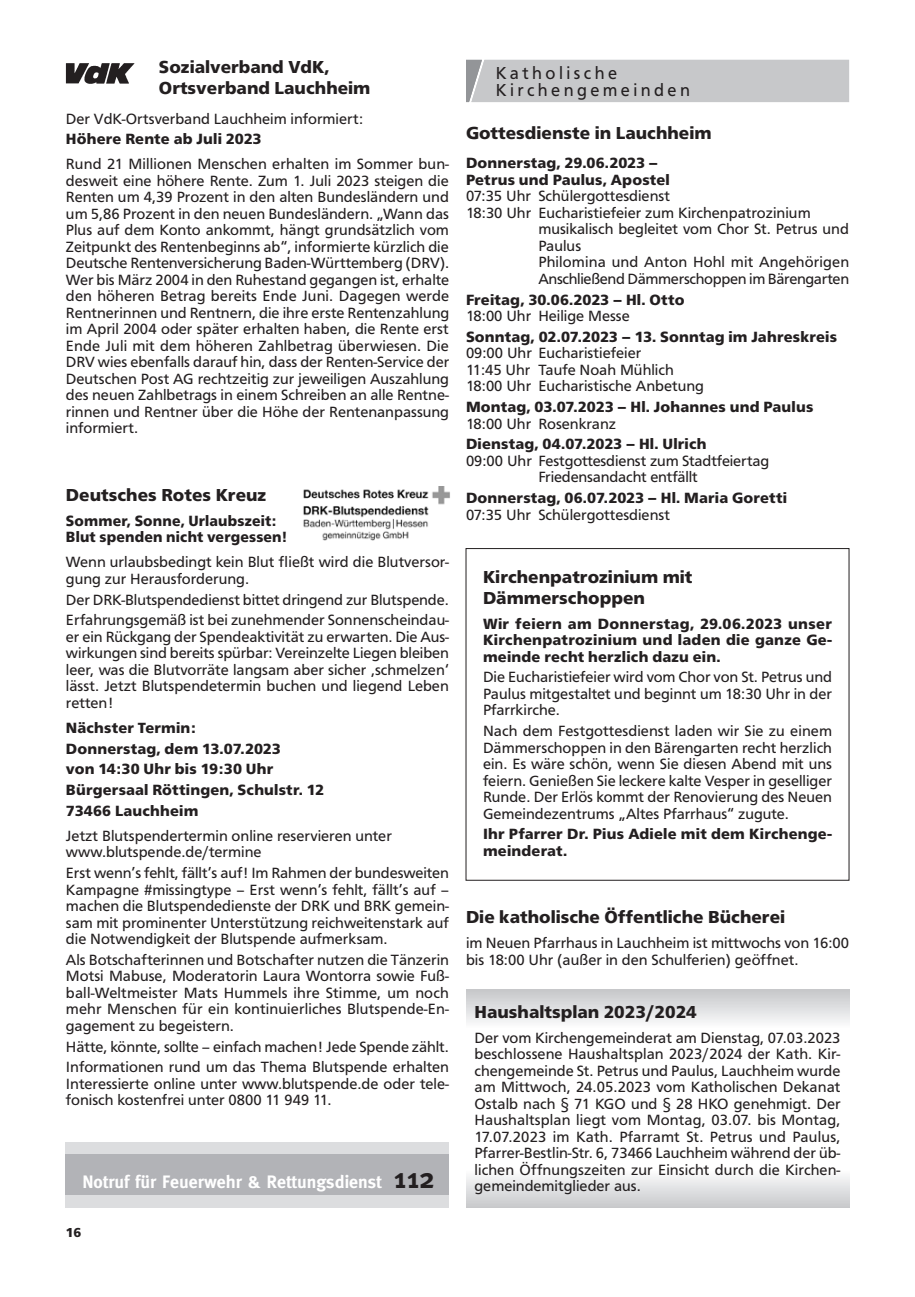
<style>
.page{position:relative;width:915px;height:1297px;background:#fff}
.page>*{position:absolute;margin:0;border:0;box-sizing:border-box;transform-origin:0 0}
.Zwischentitel_12p{font:700 18px/21px "Frutus T";color:#231f20}
.t1{font:18px/16.5px "Frutus T";letter-spacing:.2em;color:#231f20;scale:.96 1}
.Zwischentitel_12p-2{font:700 18px "Meta";color:#fff}
.Grundtext__GT{font:15.3px/16.5px "Frutus T";color:#231f20;text-align:justify}
.Tab-Kirche-Uhrzeit{font:15.3px/16.5px "Frutus T";color:#231f20}
.Grundtext__GT-2{font:700 15.3px/16.5px "Frutus T";letter-spacing:.01em;color:#231f20;text-align:justify}
.Tab-Kirche-Datum{font:700 15.3px/16.5px "Frutus T";letter-spacing:.01em;color:#231f20}
.Grundtext__GT-3{font:700 15.3px/16.5px "Frutus T";letter-spacing:.01em;color:#231f20;scale:.96 1}
.t2{font:700 13.5px "Frutus T";color:#231f20}
.s1{font-size:28.5px;color:#231f20}
</style>
<div class="page">
<div style="left:466px;top:1169px;width:382px;height:39px;background:linear-gradient(to bottom,#fefeff,#c7c8cb)"></div>
<div style="left:466px;top:990px;width:382px;height:38px;background:linear-gradient(to bottom,#c6c7ca,#fbfbfc)"></div>
<img style="left:66px;top:63px;width:68px;height:20px">
<img style="left:303px;top:487px;width:147px;height:54px">
<div style="left:66px;top:1142px;width:383px;height:66px;background:#dcdddf"></div>
<div style="left:66px;top:1154px;width:383px;height:40px;background:#b2b3b7"></div>
<div style="left:466px;top:60px;width:382px;height:42px;background:#c7c8ca"></div>
<div style="left:465px;top:548px;width:384px;height:333px;border:1px solid #231f20"></div>
<p class="Zwischentitel_12p" style="left:159px;top:57px;width:213px">Sozialverband VdK,<br>Ortsverband Lauchheim</p>
<p class="Grundtext__GT" style="left:66px;top:110px;width:299px">Der VdK-Ortsverband Lauchheim informiert:</p>
<p class="Grundtext__GT-2" style="left:66px;top:131px;width:197px">Höhere Rente ab Juli 2023</p>
<p class="Grundtext__GT" style="left:66px;top:156px;width:384px">Rund 21 Millionen Menschen erhalten im Sommer bun&shy;desweit eine höhere Rente. Zum 1. Juli 2023 steigen die Renten um 4,39 Prozent in den alten Bundesländern und um 5,86 Prozent in den neuen Bundesländern. „Wann das Plus auf dem Konto ankommt, hängt grundsätzlich vom Zeitpunkt des Rentenbeginns ab“, informierte kürzlich die Deutsche Rentenversicherung Baden-Württemberg (DRV).<br>Wer bis März 2004 in den Ruhestand gegangen ist, erhalte den höheren Betrag bereits Ende Juni. Dagegen werde Rentnerinnen und Rentnern, die ihre erste Rentenzahlung im April 2004 oder später erhalten haben, die Rente erst Ende Juli mit dem höheren Zahlbetrag überwiesen. Die DRV wies ebenfalls darauf hin, dass der Renten-Service der Deutschen Post AG rechtzeitig zur jeweiligen Auszahlung des neuen Zahlbetrags in einem Schreiben an alle Rentne&shy;rinnen und Rentner über die Höhe der Rentenanpassung informiert.</p>
<p class="Zwischentitel_12p" style="left:66px;top:484px;width:202px">Deutsches Rotes Kreuz</p>
<p class="Grundtext__GT-3" style="left:66px;top:512px;width:231px">Sommer, Sonne, Urlaubszeit:<br>Blut spenden nicht vergessen!</p>
<p class="Grundtext__GT" style="left:66px;top:554px;width:384px">Wenn urlaubsbedingt kein Blut fließt wird die Blutversor&shy;gung zur Herausforderung.</p>
<p class="Grundtext__GT" style="left:66px;top:591px;width:384px">Der DRK-Blutspendedienst bittet dringend zur Blutspende.</p>
<p class="Grundtext__GT" style="left:66px;top:612px;width:384px">Erfahrungsgemäß ist bei zunehmender Sonnenscheindau&shy;er ein Rückgang der Spendeaktivität zu erwarten. Die Aus&shy;wirkungen sind bereits spürbar: Vereinzelte Liegen bleiben leer, was die Blutvorräte langsam aber sicher ‚schmelzen‘ lässt. Jetzt Blutspendetermin buchen und liegend Leben retten!</p>
<p class="Grundtext__GT-2" style="left:66px;top:719px;width:131px">Nächster Termin:</p>
<p class="Grundtext__GT-2" style="left:66px;top:740px;width:216px">Donnerstag, dem 13.07.2023</p>
<p class="Grundtext__GT-2" style="left:66px;top:761px;width:209px">von 14:30 Uhr bis 19:30 Uhr</p>
<p class="Grundtext__GT-2" style="left:66px;top:781px;width:260px">Bürgersaal Röttingen, Schulstr. 12</p>
<p class="Grundtext__GT-2" style="left:66px;top:802px;width:134px">73466 Lauchheim</p>
<p class="Grundtext__GT" style="left:66px;top:827px;width:327px">Jetzt Blutspendertermin online reservieren unter www.blutspende.de/termine</p>
<p class="Grundtext__GT" style="left:66px;top:864px;width:384px">Erst wenn’s fehlt, fällt’s auf! Im Rahmen der bundesweiten Kampagne #missingtype – Erst wenn’s fehlt, fällt’s auf – machen die Blutspendedienste der DRK und BRK gemein&shy;sam mit prominenter Unterstützung reichweitenstark auf die Notwendigkeit der Blutspende aufmerksam.</p>
<p class="Grundtext__GT" style="left:66px;top:951px;width:384px">Als Botschafterinnen und Botschafter nutzen die Tänzerin Motsi Mabuse, Moderatorin Laura Wontorra sowie Fuß&shy;ball-Weltmeister Mats Hummels ihre Stimme, um noch mehr Menschen für ein kontinuierliches Blutspende-En&shy;gagement zu begeistern.</p>
<p class="Grundtext__GT" style="left:66px;top:1038px;width:384px">Hätte, könnte, sollte – einfach machen! Jede Spende zählt.</p>
<p class="Grundtext__GT" style="left:66px;top:1059px;width:384px">Informationen rund um das Thema Blutspende erhalten Interessierte online unter www.blutspende.de oder tele&shy;fonisch kostenfrei unter 0800 11 949 11.</p>
<p class="Zwischentitel_12p-2" style="left:82px;top:1171px;width:353px">Notruf für Feuerwehr &amp; Rettungsdienst <span class="s1">112</span></p>
<p class="t2" style="left:66px;top:1225px;width:17px">16</p>
<p class="t1" style="left:495px;top:65px;width:204px">Katholische<br>Kirchengemeinden</p>
<p class="Zwischentitel_12p" style="left:466px;top:122px;width:247px">Gottesdienste in Lauchheim</p>
<p class="Tab-Kirche-Datum" style="left:466px;top:155px;width:205px">Donnerstag, 29.06.2023 –<br>Petrus und Paulus, Apostel</p>
<p class="Tab-Kirche-Uhrzeit" style="left:466px;top:188px;width:205px">07:35 Uhr Schülergottesdienst</p>
<p class="Tab-Kirche-Uhrzeit" style="left:538px;top:204px;width:312px;text-indent:-72px">18:30 Uhr Eucharistiefeier zum Kirchenpatrozinium musikalisch begleitet vom Chor St. Petrus und Paulus<br>Philomina und Anton Hohl mit Angehörigen Anschließend Dämmerschoppen im Bärengarten</p>
<p class="Tab-Kirche-Datum" style="left:466px;top:291px;width:220px">Freitag, 30.06.2023 – Hl. Otto</p>
<p class="Tab-Kirche-Uhrzeit" style="left:466px;top:307px;width:165px">18:00 Uhr Heilige Messe</p>
<p class="Tab-Kirche-Datum" style="left:466px;top:328px;width:372px">Sonntag, 02.07.2023 – 13. Sonntag im Jahreskreis</p>
<p class="Tab-Kirche-Uhrzeit" style="left:466px;top:345px;width:177px">09:00 Uhr Eucharistiefeier</p>
<p class="Tab-Kirche-Uhrzeit" style="left:466px;top:361px;width:209px">11:45 Uhr Taufe Noah Mühlich</p>
<p class="Tab-Kirche-Uhrzeit" style="left:466px;top:378px;width:239px">18:00 Uhr Eucharistische Anbetung</p>
<p class="Tab-Kirche-Datum" style="left:466px;top:399px;width:349px">Montag, 03.07.2023 – Hl. Johannes und Paulus</p>
<p class="Tab-Kirche-Uhrzeit" style="left:466px;top:415px;width:152px">18:00 Uhr Rosenkranz</p>
<p class="Tab-Kirche-Datum" style="left:466px;top:436px;width:242px">Dienstag, 04.07.2023 – Hl. Ulrich</p>
<p class="Tab-Kirche-Uhrzeit" style="left:466px;top:452px;width:304px">09:00 Uhr Festgottesdienst zum Stadtfeiertag</p>
<p class="Tab-Kirche-Uhrzeit" style="left:538px;top:469px;width:161px">Friedensandacht entfällt</p>
<p class="Tab-Kirche-Datum" style="left:466px;top:490px;width:322px">Donnerstag, 06.07.2023 – Hl. Maria Goretti</p>
<p class="Tab-Kirche-Uhrzeit" style="left:466px;top:506px;width:205px">07:35 Uhr Schülergottesdienst</p>
<p class="t1" style="left:496px;top:65px;width:201px">Einw hnermelde-/<br>Standesamt</p>
<p class="Zwischentitel_12p" style="left:483px;top:566px;width:211px">Kirchenpatrozinium mit<br>Dämmerschoppen</p>
<p class="Grundtext__GT-2" style="left:483px;top:615px;width:350px">Wir feiern am Donnerstag, 29.06.2023 unser Kirchenpatrozinium und laden die ganze Ge&shy;meinde recht herzlich dazu ein.</p>
<p class="Grundtext__GT" style="left:483px;top:669px;width:350px">Die Eucharistiefeier wird vom Chor von St. Petrus und Paulus mitgestaltet und beginnt um 18:30 Uhr in der Pfarrkirche.</p>
<p class="Grundtext__GT" style="left:483px;top:723px;width:350px">Nach dem Festgottesdienst laden wir Sie zu einem Dämmerschoppen in den Bärengarten recht herzlich ein. Es wäre schön, wenn Sie diesen Abend mit uns feiern. Genießen Sie leckere kalte Vesper in geselliger Runde. Der Erlös kommt der Renovierung des Neuen Gemeindezentrums „Altes Pfarrhaus“ zugute.</p>
<p class="Grundtext__GT-2" style="left:483px;top:826px;width:350px">Ihr Pfarrer Dr. Pius Adiele mit dem Kirchenge&shy;meinderat.</p>
<p class="Zwischentitel_12p" style="left:466px;top:906px;width:320px">Die katholische Öffentliche Bücherei</p>
<p class="Grundtext__GT" style="left:466px;top:935px;width:384px">im Neuen Pfarrhaus in Lauchheim ist mittwochs von 16:00 bis 18:00 Uhr (außer in den Schulferien) geöffnet.</p>
<p class="Zwischentitel_12p" style="left:474px;top:1001px;width:224px">Haushaltsplan 2023/2024</p>
<p class="Grundtext__GT" style="left:474px;top:1029px;width:367px">Der vom Kirchengemeinderat am Dienstag, 07.03.2023 beschlossene Haushaltsplan 2023/2024 der Kath. Kir&shy;chengemeinde St. Petrus und Paulus, Lauchheim wurde am Mittwoch, 24.05.2023 vom Katholischen Dekanat Ostalb nach § 71 KGO und § 28 HKO genehmigt. Der Haushaltsplan liegt vom Montag, 03.07. bis Montag, 17.07.2023 im Kath. Pfarramt St. Petrus und Paulus, Pfarrer-Bestlin-Str. 6, 73466 Lauchheim während der üb&shy;lichen Öffnungszeiten zur Einsicht durch die Kirchen&shy;gemeindemitglieder aus.</p>
</div>
